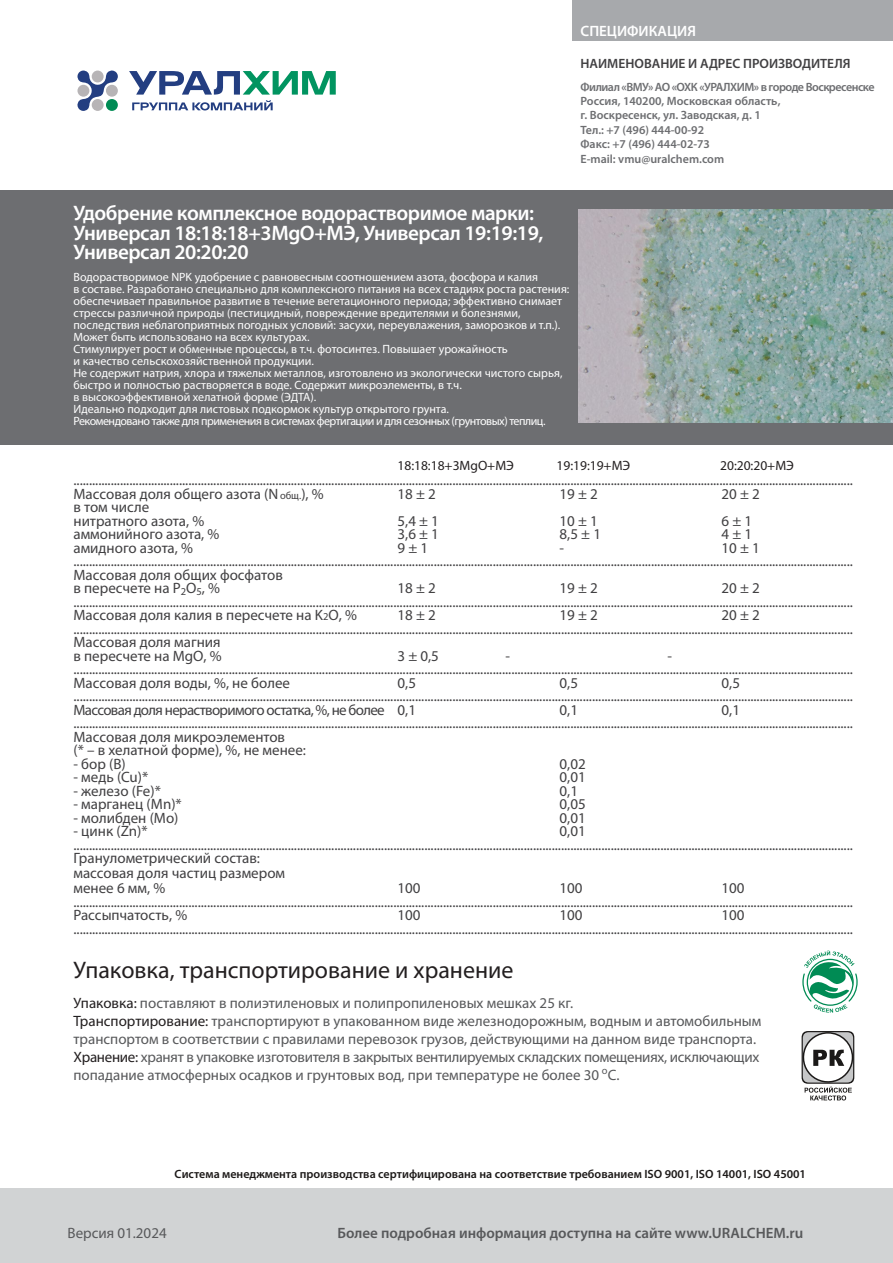
<style>
.page{position:relative;width:893px;height:1263px;background:#fff}
.page>*{position:absolute;margin:0;border:0;box-sizing:border-box;transform-origin:0 0}
.t1{font:24px "Myriad Pro";color:#231f20}
.t2{font:600 21px/19.2px "Myriad Pro";letter-spacing:-.02em;color:#fff}
.t3{font:15px/13.5px "Myriad Pro";color:#414042}
.t4{font:15px/18px "Myriad Pro";color:#58595b}
.t5{font:15px/13.5px "Myriad Pro";letter-spacing:-.045em;color:#414042}
.t6{font:600 15px "Myriad Pro";color:#58595b}
.t7{font:600 15px "Myriad Pro";color:#fff}
.t8{font:13.5px "Myriad Pro";color:#231f20}
.t9{font:600 13.5px "Myriad Pro";color:#414042}
.t10{font:12px/12px "Myriad Pro";color:#fff}
.t11{font:600 12px/14.4px "Myriad Pro";color:#6d6e71}
.t12{font:600 12px "Myriad Pro";color:#1c1918}
.s1{font-size:10.5px}
.s2{color:#231f20}
</style>
<div class="page">
<div style="left:573px;top:0;width:320px;height:40px;background:#a7a9ac"></div>
<div style="left:0;top:1188px;width:893px;height:75px;background:#d1d3d4"></div>
<div style="left:0;top:190px;width:893px;height:254px;background:#6d6e71"></div>
<img style="left:578px;top:210px;width:315px;height:212px">
<svg style="left:802px;top:950px;width:56px;height:63px"></svg>
<div style="left:802px;top:1031px;width:52px;height:53px;background:#272525;border-radius:7px"></div>
<svg style="left:801px;top:1032px;width:52px;height:68px"></svg>
<svg style="left:77px;top:70px;width:41px;height:41px"></svg>
<svg style="left:129px;top:71px;width:207px;height:39px"></svg>
<p class="t7" style="left:580px;top:21px;width:117px">СПЕЦИФИКАЦИЯ</p>
<p class="t9" style="left:580px;top:55px;width:272px">НАИМЕНОВАНИЕ И АДРЕС ПРОИЗВОДИТЕЛЯ</p>
<p class="t11" style="left:580px;top:79px;width:296px">Филиал «ВМУ» АО «ОХК «УРАЛХИМ» в городе Воскресенске Россия, 140200, Московская область,<br>г. Воскресенск, ул. Заводская, д. 1<br>Тел.: +7 (496) 444-00-92<br>Факс: +7 (496) 444-02-73<br>E-mail: vmu@uralchem.com</p>
<h2 class="t2" style="left:74px;top:203px;width:471px">Удобрение комплексное водорастворимое марки:<br>Универсал 18:18:18+3MgO+МЭ, Универсал 19:19:19,<br>Универсал 20:20:20</h2>
<p class="t10" style="left:74px;top:271px;width:497px">Водорастворимое NPK удобрение с равновесным соотношением азота, фосфора и калия<br>в составе. Разработано специально для комплексного питания на всех стадиях роста растения: обеспечивает правильное развитие в течение вегетационного периода; эффективно снимает стрессы различной природы (пестицидный, повреждение вредителями и болезнями, последствия неблагоприятных погодных условий: засухи, переувлажения, заморозков и т.п.).<br>Может быть использовано на всех культурах.<br>Стимулирует рост и обменные процессы, в т.ч. фотосинтез. Повышает урожайность<br>и качество сельскохозяйственной продукции.<br>Не содержит натрия, хлора и тяжелых металлов, изготовлено из экологически чистого сырья, быстро и полностью растворяется в воде. Содержит микроэлементы, в т.ч.<br>в высокоэффективной хелатной форме (ЭДТА).<br>Идеально подходит для листовых подкормок культур открытого грунта.<br>Рекомендовано также для применения в системах фертигации и для сезонных (грунтовых) теплиц.</p>
<p class="t8" style="left:397px;top:457px;width:118px">18:18:18+3MgO+МЭ</p>
<p class="t8" style="left:556px;top:457px;width:75px">19:19:19+МЭ</p>
<p class="t8" style="left:720px;top:457px;width:75px">20:20:20+МЭ</p>
<p class="t3" style="left:74px;top:473px;width:781px">...........................................................................................................................................................................................................................................................<br>Массовая доля общего азота (N <span class="s1">общ.</span>), %</p>
<p class="t3" style="left:397px;top:487px;width:40px">18 ± 2</p>
<p class="t3" style="left:559px;top:487px;width:40px">19 ± 2</p>
<p class="t3" style="left:721px;top:487px;width:40px">20 ± 2</p>
<p class="t3" style="left:73px;top:500px;width:132px">в том числе нитратного азота, %</p>
<p class="t3" style="left:397px;top:514px;width:43px">5,4 ± 1</p>
<p class="t3" style="left:560px;top:514px;width:40px">10 ± 1</p>
<p class="t3" style="left:722px;top:514px;width:32px">6 ± 1</p>
<p class="t3" style="left:73px;top:527px;width:147px">аммонийного азота, %</p>
<p class="t3" style="left:397px;top:527px;width:43px">3,6 ± 1</p>
<p class="t3" style="left:560px;top:527px;width:43px">8,5 ± 1</p>
<p class="t3" style="left:722px;top:527px;width:32px">4 ± 1</p>
<p class="t3" style="left:73px;top:541px;width:121px">амидного азота, %</p>
<p class="t3" style="left:398px;top:541px;width:32px">9 ± 1</p>
<p class="t3" style="left:560px;top:541px;width:6px">-</p>
<p class="t3" style="left:73px;top:541px;width:781px;text-indent:648px">10 ± 1 ...........................................................................................................................................................................................................................................................<br>Массовая доля общих фосфатов<br>в пересчете на P<sub>2</sub>O<sub>5</sub>, %</p>
<p class="t3" style="left:74px;top:581px;width:781px;text-indent:648px">20 ± 2 ...........................................................................................................................................................................................................................................................<br>Массовая доля калия в пересчете на K<span class="s1">2</span>O, %</p>
<p class="t3" style="left:398px;top:581px;width:40px">18 ± 2</p>
<p class="t3" style="left:560px;top:581px;width:40px">19 ± 2</p>
<p class="t3" style="left:73px;top:608px;width:781px;text-indent:648px">20 ± 2 ...........................................................................................................................................................................................................................................................<br>Массовая доля магния<br>в пересчете на MgO, %</p>
<p class="t3" style="left:397px;top:608px;width:40px">18 ± 2</p>
<p class="t3" style="left:559px;top:608px;width:40px">19 ± 2</p>
<p class="t3" style="left:397px;top:649px;width:43px">3 ± 0,5</p>
<p class="t3" style="left:505px;top:649px;width:6px">-</p>
<p class="t3" style="left:73px;top:649px;width:781px;text-indent:594px">- ...........................................................................................................................................................................................................................................................<br>Массовая доля воды, %, не более</p>
<p class="t5" style="left:73px;top:676px;width:781px;text-indent:648px">0,5 ...........................................................................................................................................................................................................................................................<br>Массовая доля нерастворимого остатка, %, не более 0,1</p>
<p class="t3" style="left:398px;top:676px;width:20px">0,5</p>
<p class="t3" style="left:559px;top:676px;width:20px">0,5</p>
<p class="t3" style="left:73px;top:703px;width:781px;text-indent:648px">0,1 ...........................................................................................................................................................................................................................................................<br>Массовая доля микроэлементов<br>(* – в хелатной форме), %, не менее:</p>
<p class="t3" style="left:73px;top:757px;width:54px">- бор (B)</p>
<p class="t3" style="left:560px;top:757px;width:28px">0,02</p>
<p class="t3" style="left:73px;top:770px;width:76px">- медь (Cu)*</p>
<p class="t3" style="left:559px;top:770px;width:28px">0,01</p>
<p class="t3" style="left:73px;top:784px;width:89px">- железо (Fe)*</p>
<p class="t3" style="left:559px;top:784px;width:20px">0,1</p>
<p class="t3" style="left:73px;top:797px;width:110px">- марганец (Mn)*</p>
<p class="t3" style="left:560px;top:797px;width:28px">0,05</p>
<p class="t3" style="left:73px;top:811px;width:107px">- молибден (Mo)</p>
<p class="t3" style="left:559px;top:811px;width:28px">0,01</p>
<p class="t3" style="left:73px;top:824px;width:76px">- цинк (Zn)*</p>
<p class="t3" style="left:559px;top:703px;width:20px">0,1</p>
<p class="t3" style="left:73px;top:824px;width:781px;text-indent:486px">0,01 ...........................................................................................................................................................................................................................................................<br>Гранулометрический состав:</p>
<p class="t3" style="left:73px;top:866px;width:213px;line-height:15px">массовая доля частиц размером менее 6 мм, %</p>
<p class="t3" style="left:74px;top:881px;width:781px;text-indent:648px">100 ...........................................................................................................................................................................................................................................................<br>Рассыпчатость, %</p>
<p class="t3" style="left:398px;top:881px;width:25px">100</p>
<p class="t3" style="left:560px;top:881px;width:25px">100</p>
<p class="t3" style="left:74px;top:908px;width:781px;text-indent:648px">100 ...........................................................................................................................................................................................................................................................</p>
<h1 class="t1" style="left:74px;top:955px;width:441px">Упаковка, транспортирование и хранение</h1>
<p class="t4" style="left:74px;top:993px;width:689px"><span class="s2">Упаковка:</span> поставляют в полиэтиленовых и полипропиленовых мешках 25 кг.<br><span class="s2">Транспортирование:</span> транспортируют в упакованном виде железнодорожным, водным и автомобильным транспортом в соответствии с правилами перевозок грузов, действующими на данном виде транспорта.<br><span class="s2">Хранение:</span> хранят в упаковке изготовителя в закрытых вентилируемых складских помещениях, исключающих попадание атмосферных осадков и грунтовых вод, при температуре не более 30 <sup>o</sup>С.</p>
<p class="t3" style="left:398px;top:908px;width:25px">100</p>
<p class="t3" style="left:560px;top:908px;width:25px">100</p>
<p class="t12" style="left:175px;top:1166px;width:633px">Система менеджмента производства сертифицирована на соответствие требованием ISO 9001, ISO 14001, ISO 45001</p>
<p class="t4" style="left:68px;top:1223px;width:101px">Версия 01.2024</p>
<p class="t6" style="left:338px;top:1223px;width:467px">Более подробная информация доступна на сайте www.URALCHEM.ru</p>
</div>
